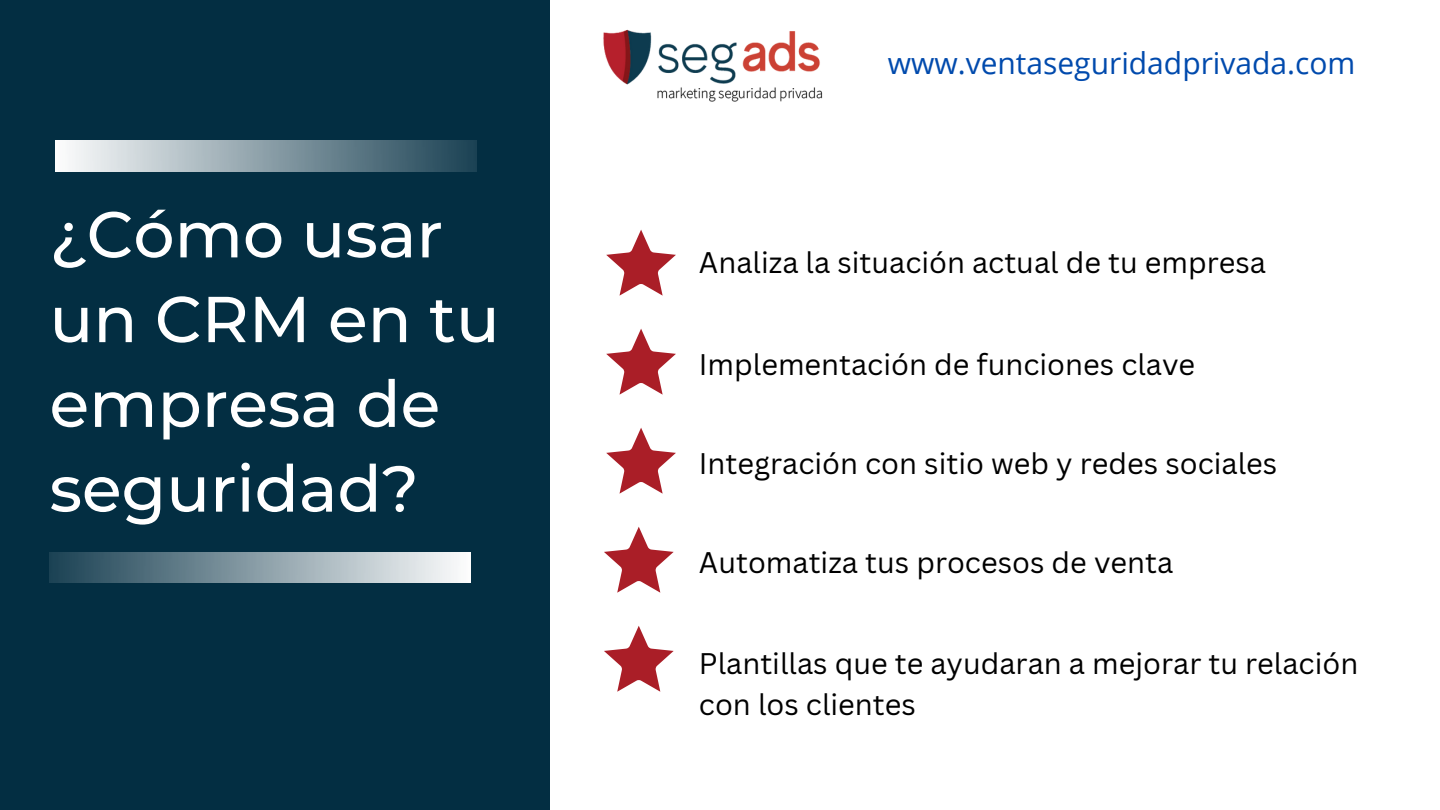
<style>
.page{position:relative;width:1440px;height:810px;background:#fff}
.page>*{position:absolute;margin:0;border:0;box-sizing:border-box;transform-origin:0 0}
.t1{font:500 64.8px/84.8px "Montserrat";color:#fff}
.t2{font:30px "Open Sans";color:#004aad}
.t3{font:29px/40.5px "Canva Sans";color:#000}
</style>
<div class="page">
<div style="left:0;top:0;width:550px;height:810px;background:#032e42"></div>
<img style="left:56px;top:140px;width:420px;height:31px">
<img style="left:603px;top:29px;width:220px;height:73px">
<img style="left:50px;top:552px;width:420px;height:31px">
<svg style="left:606px;top:230px;width:70px;height:66px"></svg>
<svg style="left:606px;top:329px;width:70px;height:66px"></svg>
<svg style="left:606px;top:428px;width:70px;height:66px"></svg>
<svg style="left:604px;top:527px;width:70px;height:66px"></svg>
<svg style="left:604px;top:626px;width:70px;height:66px"></svg>
<h1 class="t1" style="left:50px;top:192px;width:452px">¿Cómo usar un CRM en tu empresa de seguridad?</h1>
<p class="t2" style="left:888px;top:42px;width:469px">www.ventaseguridadprivada.com</p>
<p class="t3" style="left:699px;top:242px;width:569px">Analiza la situación actual de tu empresa</p>
<p class="t3" style="left:699px;top:343px;width:498px">Implementación de funciones clave</p>
<p class="t3" style="left:699px;top:442px;width:580px">Integración con sitio web y redes sociales</p>
<p class="t3" style="left:699px;top:541px;width:476px">Automatiza tus procesos de venta</p>
<p class="t3" style="left:699px;top:643px;width:661px">Plantillas que te ayudaran a mejorar tu relación con los clientes</p>
</div>
